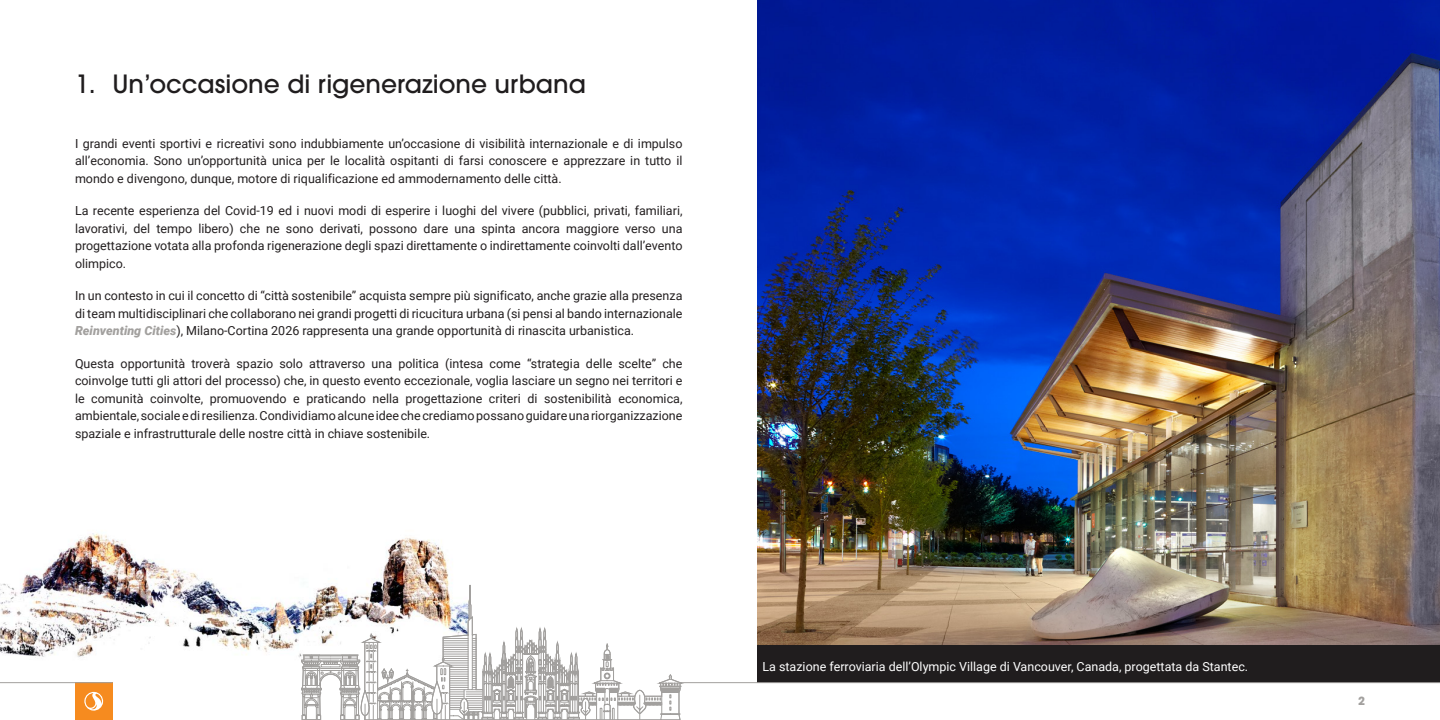
<style>
.page{position:relative;width:1440px;height:720px;background:#fff}
.page>*{position:absolute;margin:0;border:0;box-sizing:border-box;transform-origin:0 0}
.Heading_Style_2{font:500 25px "ITC Avant Garde Pro";color:#201d1e}
.Body{font:12.5px/17.5px "Roboto";color:#231f20;text-align:justify}
.Body-2{font:12.5px "Roboto";color:#fff}
.t1{font:700 11.25px "ITC Avant Garde Pro";color:#a2a09e}
.s1{font-weight:900;font-style:italic;color:#a2a09e}
</style>
<div class="page">
<img style="left:757px;top:0;width:683px;height:682px">
<div style="left:758px;top:645px;width:682px;height:38px;background:#201d1e"></div>
<hr style="left:680px;top:682px;width:760px;height:1px;background:#a2a09e">
<img style="left:0;top:533px;width:449px;height:164px">
<svg style="left:301px;top:577px;width:382px;height:143px"></svg>
<div style="left:75px;top:682px;width:37px;height:38px;background:#f68b1f"></div>
<svg style="left:84px;top:691px;width:20px;height:20px"></svg>
<hr style="left:0;top:682px;width:112px;height:1px;background:#a2a09e">
<p class="Heading_Style_2" style="left:75px;top:68px;width:513px">1. Un’occasione di rigenerazione urbana</p>
<p class="Body" style="left:75px;top:134px;width:609px">I grandi eventi sportivi e ricreativi sono indubbiamente un’occasione di visibilità internazionale e di impulso all’economia. Sono un’opportunità unica per le località ospitanti di farsi conoscere e apprezzare in tutto il mondo e divengono, dunque, motore di riqualificazione ed ammodernamento delle città.</p>
<p class="Body" style="left:75px;top:201px;width:609px">La recente esperienza del Covid-19 ed i nuovi modi di esperire i luoghi del vivere (pubblici, privati, familiari, lavorativi, del tempo libero) che ne sono derivati, possono dare una spinta ancora maggiore verso una progettazione votata alla profonda rigenerazione degli spazi direttamente o indirettamente coinvolti dall’evento olimpico.</p>
<p class="Body" style="left:75px;top:286px;width:609px">In un contesto in cui il concetto di “città sostenibile” acquista sempre più significato, anche grazie alla presenza di team multidisciplinari che collaborano nei grandi progetti di ricucitura urbana (si pensi al bando internazionale <span class="s1">Reinventing Cities</span>), Milano-Cortina 2026 rappresenta una grande opportunità di rinascita urbanistica.</p>
<p class="Body" style="left:75px;top:354px;width:609px">Questa opportunità troverà spazio solo attraverso una politica (intesa come “strategia delle scelte” che coinvolge tutti gli attori del processo) che, in questo evento eccezionale, voglia lasciare un segno nei territori e le comunità coinvolte, promuovendo e praticando nella progettazione criteri di sostenibilità economica, ambientale, sociale e di resilienza. Condividiamo alcune idee che crediamo possano guidare una riorganizzazione spaziale e infrastrutturale delle nostre città in chiave sostenibile.</p>
<p class="Body-2" style="left:762px;top:657px;width:487px">La stazione ferroviaria dell’Olympic Village di Vancouver, Canada, progettata da Stantec.</p>
<p class="t1" style="left:1358px;top:694px;width:8px">2</p>
</div>
